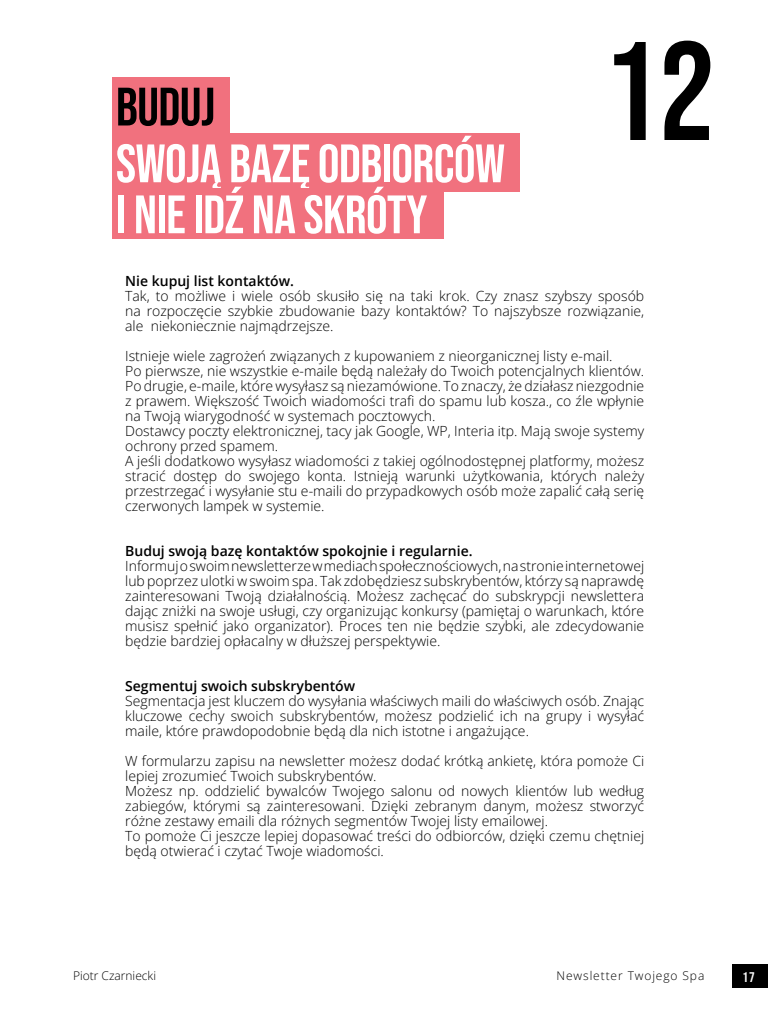
<style>
.page{position:relative;width:768px;height:1024px;background:#fff}
.page>*{position:absolute;margin:0;border:0;box-sizing:border-box;transform-origin:0 0}
.t1{font:140px "Bebas Neue";color:#000}
.t2{font:54px/51px "Bebas Neue";letter-spacing:-.01em;color:#fff}
.t3{font:54px "Bebas Neue";letter-spacing:-.01em;color:#000}
.t4{font:300 14px/15px "Open Sans";color:#000;text-align:justify}
.t5{font:600 14px "Open Sans";color:#000}
.t6{font:14px "Bebas Neue";color:#fff}
.t7{font:300 12px "Open Sans";letter-spacing:.075em;color:#000}
.t8{font:300 12px "Open Sans";color:#000}
</style>
<div class="page">
<div style="left:732px;top:965px;width:36px;height:23px;background:#000"></div>
<div style="left:113px;top:77px;width:117px;height:57px;background:#f1717e"></div>
<div style="left:113px;top:133px;width:407px;height:59px;background:#f1717e"></div>
<div style="left:113px;top:188px;width:331px;height:51px;background:#f1717e"></div>
<h2 class="t3" style="left:116px;top:76px;width:101px">BUDUJ</h2>
<h2 class="t2" style="left:116px;top:138px;width:391px">SWOJĄ BAZĘ ODBIORCÓW<br>I NIE IDŹ NA SKRÓTY</h2>
<h1 class="t1" style="left:603px;top:12px;width:113px">12</h1>
<p class="t5" style="left:125px;top:271px;width:170px">Nie kupuj list kontaktów.</p>
<p class="t4" style="left:125px;top:288px;width:520px">Tak, to możliwe i wiele osób skusiło się na taki krok. Czy znasz szybszy sposób na rozpoczęcie szybkie zbudowanie bazy kontaktów? To najszybsze rozwiązanie, ale niekoniecznie najmądrzejsze.</p>
<p class="t4" style="left:125px;top:348px;width:520px;text-align:left">Istnieje wiele zagrożeń związanych z kupowaniem z nieorganicznej listy e-mail.<br>Po pierwsze, nie wszystkie e-maile będą należały do Twoich potencjalnych klientów.<br>Po drugie, e-maile, które wysyłasz są niezamówione. To znaczy, że działasz niezgodnie z prawem. Większość Twoich wiadomości trafi do spamu lub kosza., co źle wpłynie na Twoją wiarygodność w systemach pocztowych.<br>Dostawcy poczty elektronicznej, tacy jak Google, WP, Interia itp. Mają swoje systemy ochrony przed spamem.<br>A jeśli dodatkowo wysyłasz wiadomości z takiej ogólnodostępnej platformy, możesz stracić dostęp do swojego konta. Istnieją warunki użytkowania, których należy przestrzegać i wysyłanie stu e-maili do przypadkowych osób może zapalić całą serię czerwonych lampek w systemie.</p>
<p class="t5" style="left:125px;top:541px;width:349px">Buduj swoją bazę kontaktów spokojnie i regularnie.</p>
<p class="t4" style="left:125px;top:558px;width:520px">Informuj o swoim newsletterze w mediach społecznościowych, na stronie internetowej lub poprzez ulotki w swoim spa. Tak zdobędziesz subskrybentów, którzy są naprawdę zainteresowani Twoją działalnością. Możesz zachęcać do subskrypcji newslettera dając zniżki na swoje usługi, czy organizując konkursy (pamiętaj o warunkach, które musisz spełnić jako organizator). Proces ten nie będzie szybki, ale zdecydowanie będzie bardziej opłacalny w dłuższej perspektywie.</p>
<p class="t5" style="left:125px;top:676px;width:231px">Segmentuj swoich subskrybentów</p>
<p class="t4" style="left:125px;top:693px;width:521px">Segmentacja jest kluczem do wysyłania właściwych maili do właściwych osób. Znając kluczowe cechy swoich subskrybentów, możesz podzielić ich na grupy i wysyłać maile, które prawdopodobnie będą dla nich istotne i angażujące.</p>
<p class="t4" style="left:125px;top:753px;width:521px;text-align:left">W formularzu zapisu na newsletter możesz dodać krótką ankietę, która pomoże Ci lepiej zrozumieć Twoich subskrybentów.<br>Możesz np. oddzielić bywalców Twojego salonu od nowych klientów lub według zabiegów, którymi są zainteresowani. Dzięki zebranym danym, możesz stworzyć różne zestawy emaili dla różnych segmentów Twojej listy emailowej.<br>To pomoże Ci jeszcze lepiej dopasować treści do odbiorców, dzięki czemu chętniej będą otwierać i czytać Twoje wiadomości.</p>
<p class="t8" style="left:73px;top:967px;width:85px">Piotr Czarniecki</p>
<p class="t7" style="left:557px;top:967px;width:149px">Newsletter Twojego Spa</p>
<p class="t6" style="left:742px;top:969px;width:14px">17</p>
</div>
